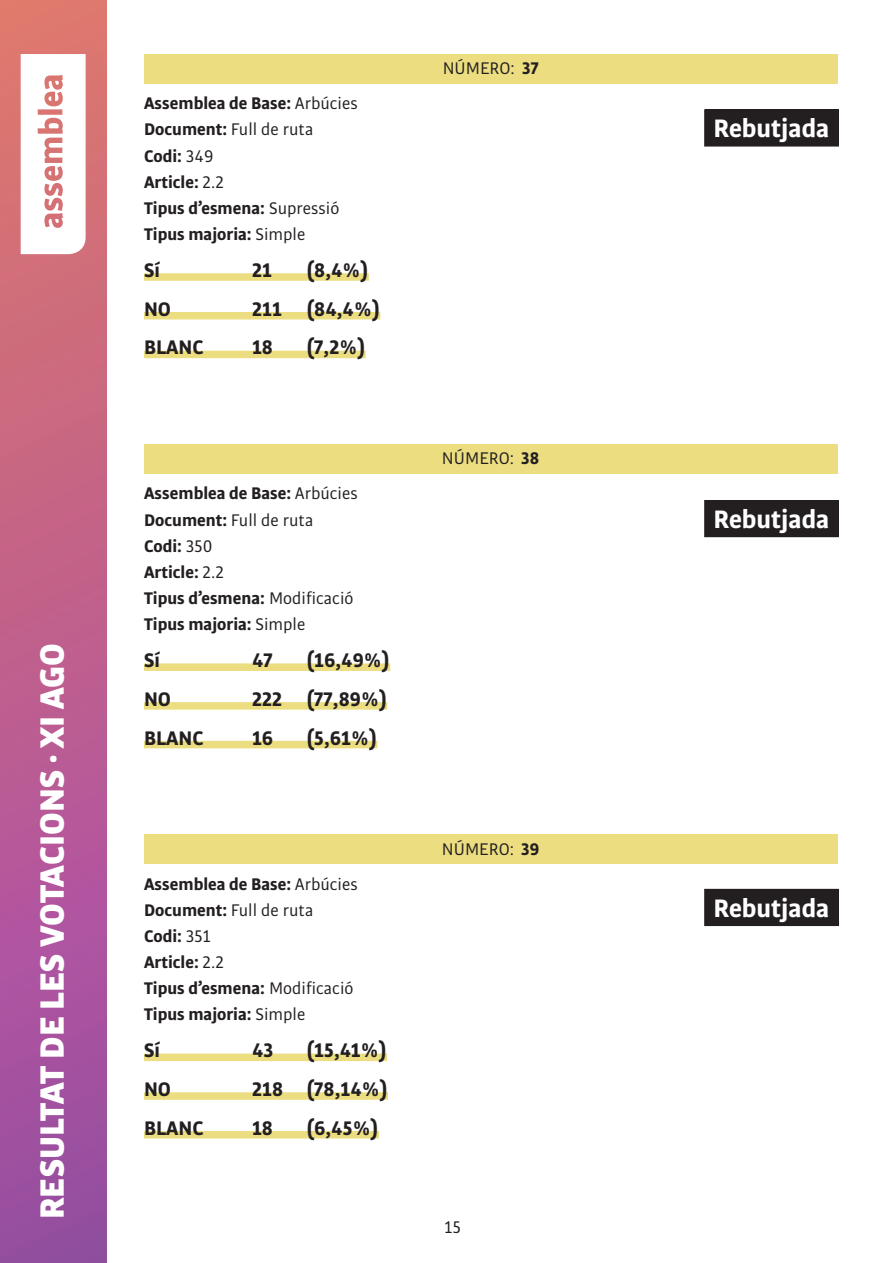
<style>
.page{position:relative;width:893px;height:1263px;background:#fff}
.page>*{position:absolute;margin:0;border:0;box-sizing:border-box;transform-origin:0 0}
.t1{font:900 36px "Bulo";color:#fff}
.t2{font:700 27px "Bulo";color:#fff}
.t3{font:700 21px "Bulo";color:#231f20}
.t4{font:700 18px/26.1px "Bulo";color:#231f20}
.t5{font:18px "Bulo";color:#231f20}
.s1{font-weight:400}
.s2{font-weight:700}
</style>
<div class="page">
<img style="left:0;top:0;width:106px;height:1263px">
<svg style="left:21px;top:54px;width:65px;height:200px"></svg>
<div style="left:144px;top:273px;width:225px;height:8px;background:#ebdd80"></div>
<div style="left:144px;top:312px;width:236px;height:7px;background:#ebdd80"></div>
<div style="left:144px;top:351px;width:222px;height:7px;background:#ebdd80"></div>
<div style="left:144px;top:663px;width:246px;height:8px;background:#ebdd80"></div>
<div style="left:144px;top:702px;width:243px;height:8px;background:#ebdd80"></div>
<div style="left:144px;top:741px;width:233px;height:7px;background:#ebdd80"></div>
<div style="left:144px;top:1053px;width:243px;height:8px;background:#ebdd80"></div>
<div style="left:144px;top:1092px;width:244px;height:8px;background:#ebdd80"></div>
<div style="left:144px;top:1131px;width:235px;height:7px;background:#ebdd80"></div>
<div style="left:144px;top:54px;width:693px;height:29px;background:#ebdd80"></div>
<div style="left:144px;top:444px;width:693px;height:29px;background:#ebdd80"></div>
<div style="left:144px;top:834px;width:693px;height:29px;background:#ebdd80"></div>
<div style="left:705px;top:110px;width:133px;height:36px;background:#231f20"></div>
<div style="left:704px;top:109px;width:135px;height:38px;border:1px solid #231f20"></div>
<div style="left:705px;top:889px;width:133px;height:36px;background:#231f20"></div>
<div style="left:704px;top:889px;width:135px;height:37px;border:1px solid #231f20"></div>
<div style="left:705px;top:500px;width:133px;height:37px;background:#231f20"></div>
<div style="left:704px;top:500px;width:135px;height:37px;border:1px solid #231f20"></div>
<h1 class="t1" style="left:28px;top:1219px;width:577px;rotate:-90deg">RESULTAT DE LES VOTACIONS · XI AGO</h1>
<p class="t4" style="left:144px;top:90px;width:215px">Assemblea de Base: <span class="s1">Arbúcies<br></span>Document: <span class="s1">Full de ruta<br></span>Codi: <span class="s1">349<br></span>Article: <span class="s1">2.2<br></span>Tipus d’esmena: <span class="s1">Supressió<br></span>Tipus majoria: <span class="s1">Simple</span></p>
<p class="t3" style="left:144px;top:257px;width:17px">Sí</p>
<p class="t3" style="left:252px;top:257px;width:22px">21</p>
<p class="t3" style="left:306px;top:257px;width:64px">(8,4%)</p>
<p class="t3" style="left:144px;top:295px;width:29px">NO</p>
<p class="t3" style="left:252px;top:295px;width:130px">211 (84,4%)</p>
<p class="t3" style="left:144px;top:334px;width:61px">BLANC</p>
<p class="t3" style="left:252px;top:334px;width:23px">18</p>
<p class="t3" style="left:306px;top:334px;width:61px">(7,2%)</p>
<p class="t4" style="left:144px;top:480px;width:215px">Assemblea de Base: <span class="s1">Arbúcies<br></span>Document: <span class="s1">Full de ruta<br></span>Codi: <span class="s1">350<br></span>Article: <span class="s1">2.2<br></span>Tipus d’esmena: <span class="s1">Modificació<br></span>Tipus majoria: <span class="s1">Simple</span></p>
<p class="t3" style="left:144px;top:647px;width:17px">Sí</p>
<p class="t3" style="left:252px;top:647px;width:22px">47</p>
<p class="t3" style="left:306px;top:647px;width:86px">(16,49%)</p>
<p class="t3" style="left:144px;top:685px;width:29px">NO</p>
<p class="t3" style="left:252px;top:685px;width:137px">222 (77,89%)</p>
<p class="t3" style="left:144px;top:724px;width:61px">BLANC</p>
<p class="t3" style="left:252px;top:724px;width:23px">16</p>
<p class="t3" style="left:306px;top:724px;width:73px">(5,61%)</p>
<p class="t4" style="left:144px;top:870px;width:215px">Assemblea de Base: <span class="s1">Arbúcies<br></span>Document: <span class="s1">Full de ruta<br></span>Codi: <span class="s1">351<br></span>Article: <span class="s1">2.2<br></span>Tipus d’esmena: <span class="s1">Modificació<br></span>Tipus majoria: <span class="s1">Simple</span></p>
<p class="t3" style="left:144px;top:1037px;width:17px">Sí</p>
<p class="t3" style="left:252px;top:1037px;width:23px">43</p>
<p class="t3" style="left:306px;top:1037px;width:83px">(15,41%)</p>
<p class="t3" style="left:144px;top:1075px;width:29px">NO</p>
<p class="t3" style="left:252px;top:1075px;width:138px">218 (78,14%)</p>
<p class="t3" style="left:144px;top:1114px;width:61px">BLANC</p>
<p class="t3" style="left:252px;top:1114px;width:23px">18</p>
<p class="t3" style="left:306px;top:1114px;width:74px">(6,45%)</p>
<p class="t5" style="left:443px;top:57px;width:97px">NÚMERO: <span class="s2">37</span></p>
<p class="t5" style="left:442px;top:447px;width:99px">NÚMERO: <span class="s2">38</span></p>
<p class="t5" style="left:442px;top:837px;width:99px">NÚMERO: <span class="s2">39</span></p>
<p class="t5" style="left:445px;top:1216px;width:18px">15</p>
<h2 class="t2" style="left:713px;top:111px;width:117px">Rebutjada</h2>
<h2 class="t2" style="left:713px;top:502px;width:117px">Rebutjada</h2>
<h2 class="t2" style="left:713px;top:890px;width:117px">Rebutjada</h2>
</div>
